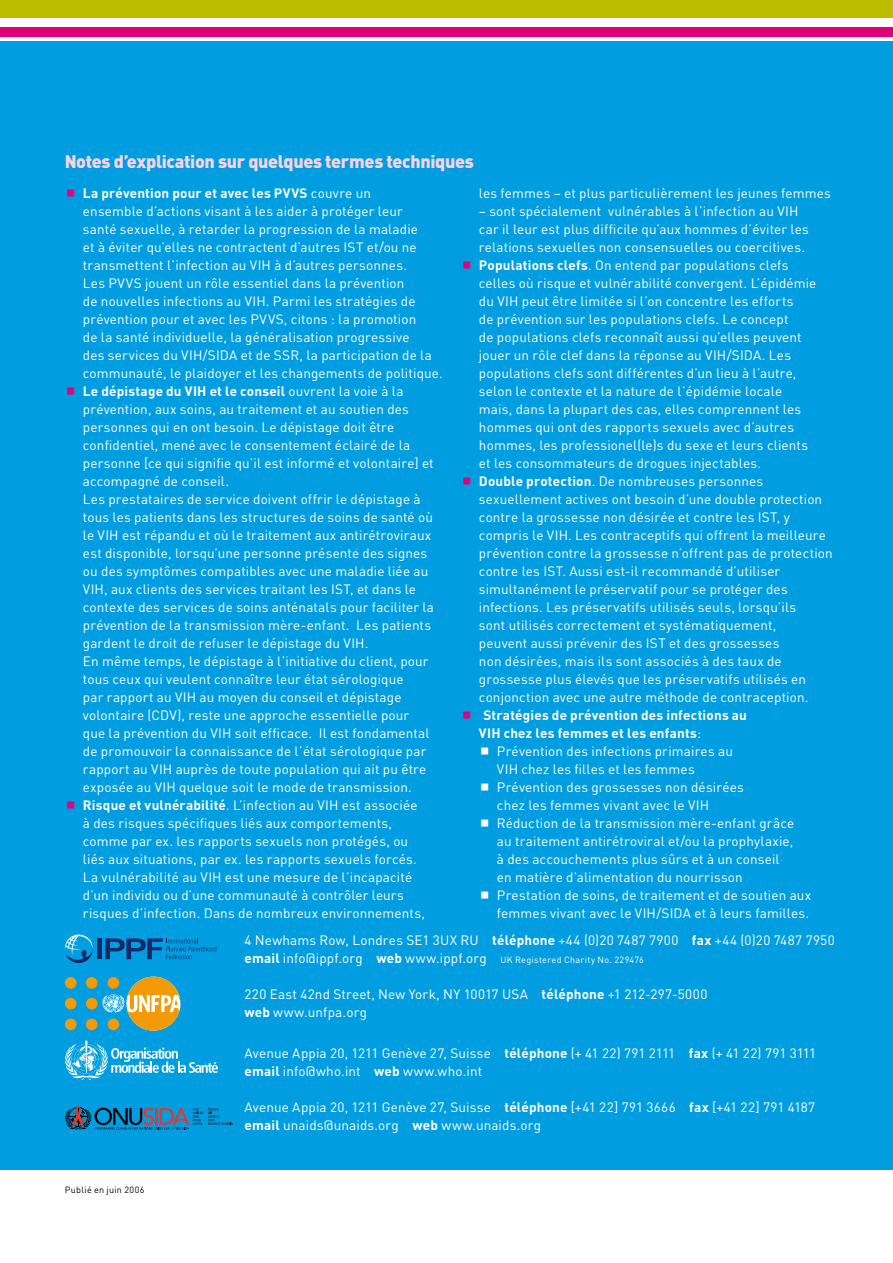
<style>
.page{position:relative;width:893px;height:1263px;background:#fff}
.page>*{position:absolute;margin:0;border:0;box-sizing:border-box;transform-origin:0 0}
.Heading_2{font:900 18px "DIN";letter-spacing:-.025em;color:#f8d3e3;scale:.95 1}
.List_-_Bullet_1{font:13.5px/18px "DIN";letter-spacing:.01em;color:#fff}
.List_-_Bullet_2{font:13.5px/18px "DIN";letter-spacing:.01em;color:#fff}
.Normal_-_First{font:13.5px/18px "DIN";letter-spacing:.015em;color:#fff}
.List_-_Bullet_1-2{font:700 13.5px/18px "DIN";letter-spacing:.015em;color:#fff}
.Normal_-_First-2{font:9px "DIN";letter-spacing:.035em;color:#fff}
.Normal_Note_1{font:9px "DIN";letter-spacing:.03em;color:#000}
.s1{font-weight:700}
.s2{font-weight:400}
.s3{font-weight:700;font-size:13.5px}
.s4{font-size:13.5px}
</style>
<div class="page">
<div style="left:0;top:41px;width:893px;height:1129px;background:#009ee0"></div>
<div style="left:0;top:0;width:893px;height:18px;background:#bcbd00"></div>
<div style="left:0;top:27px;width:893px;height:9px;background:#e2007a"></div>
<div style="left:97px;top:938px;width:5px;height:21px;background:#142968"></div>
<svg style="left:65px;top:934px;width:28px;height:29px"></svg>
<svg style="left:105px;top:938px;width:111px;height:21px"></svg>
<div style="left:86px;top:998px;width:12px;height:11px;background:#f39a07;border-radius:50%"></div>
<div style="left:86px;top:1018px;width:12px;height:12px;background:#f39a07;border-radius:50%"></div>
<div style="left:86px;top:977px;width:12px;height:12px;background:#f39a07;border-radius:50%"></div>
<div style="left:65px;top:998px;width:12px;height:11px;background:#f39a07;border-radius:50%"></div>
<div style="left:65px;top:1018px;width:12px;height:12px;background:#f39a07;border-radius:50%"></div>
<div style="left:65px;top:977px;width:12px;height:12px;background:#f39a07;border-radius:50%"></div>
<svg style="left:102px;top:976px;width:78px;height:54px"></svg>
<svg style="left:65px;top:1040px;width:153px;height:40px"></svg>
<svg style="left:65px;top:1106px;width:168px;height:23px"></svg>
<p class="Heading_2" style="left:65px;top:150px;width:432px">Notes d’explication sur quelques termes techniques</p>
<p class="List_-_Bullet_1" style="left:83px;top:184px;width:361px"><span class="s1">La prévention pour et avec les PVVS</span> couvre un<br>ensemble d’actions visant à les aider à protéger leur<br>santé sexuelle, à retarder la progression de la maladie<br>et à éviter qu’elles ne contractent d’autres IST et/ou ne transmettent l’infection au VIH à d’autres personnes.<br>Les PVVS jouent un rôle essentiel dans la prévention<br>de nouvelles infections au VIH. Parmi les stratégies de prévention pour et avec les PVVS, citons : la promotion<br>de la santé individuelle, la généralisation progressive<br>des services du VIH/SIDA et de SSR, la participation de la communauté, le plaidoyer et les changements de politique.</p>
<p class="List_-_Bullet_1" style="left:83px;top:382px;width:353px"><span class="s1">Le dépistage du VIH et le conseil</span> ouvrent la voie à la prévention, aux soins, au traitement et au soutien des personnes qui en ont besoin. Le dépistage doit être confidentiel, mené avec le consentement éclairé de la personne [ce qui signifie qu’il est informé et volontaire] et accompagné de conseil.<br>Les prestataires de service doivent offrir le dépistage à tous les patients dans les structures de soins de santé où le VIH est répandu et où le traitement aux antirétroviraux est disponible, lorsqu’une personne présente des signes ou des symptômes compatibles avec une maladie liée au VIH, aux clients des services traitant les IST, et dans le contexte des services de soins anténatals pour faciliter la prévention de la transmission mère-enfant. Les patients gardent le droit de refuser le dépistage du VIH.<br>En même temps, le dépistage à l’initiative du client, pour tous ceux qui veulent connaître leur état sérologique<br>par rapport au VIH au moyen du conseil et dépistage volontaire (CDV), reste une approche essentielle pour que la prévention du VIH soit efficace. Il est fondamental de promouvoir la connaissance de l’état sérologique par rapport au VIH auprès de toute population qui ait pu être exposée au VIH quelque soit le mode de transmission.</p>
<p class="List_-_Bullet_1" style="left:83px;top:796px;width:343px"><span class="s1">Risque et vulnérabilité</span>. L’infection au VIH est associée à des risques spécifiques liés aux comportements, comme par ex. les rapports sexuels non protégés, ou liés aux situations, par ex. les rapports sexuels forcés.<br>La vulnérabilité au VIH est une mesure de l’incapacité d’un individu ou d’une communauté à contrôler leurs risques d’infection. Dans de nombreux environnements,</p>
<p class="List_-_Bullet_1" style="left:479px;top:184px;width:353px">les femmes – et plus particulièrement les jeunes femmes</p>
<p class="List_-_Bullet_1" style="left:479px;top:202px;width:331px">– sont spécialement vulnérables à l’infection au VIH car il leur est plus difficile qu’aux hommes d’éviter les relations sexuelles non consensuelles ou coercitives.</p>
<p class="List_-_Bullet_1" style="left:479px;top:256px;width:339px"><span class="s1">Populations clefs</span>. On entend par populations clefs celles où risque et vulnérabilité convergent. L’épidémie du VIH peut être limitée si l’on concentre les efforts<br>de prévention sur les populations clefs. Le concept<br>de populations clefs reconnaît aussi qu’elles peuvent jouer un rôle clef dans la réponse au VIH/SIDA. Les populations clefs sont différentes d’un lieu à l’autre, selon le contexte et la nature de l’épidémie locale mais, dans la plupart des cas, elles comprennent les hommes qui ont des rapports sexuels avec d’autres hommes, les professionel(le)s du sexe et leurs clients et les consommateurs de drogues injectables.</p>
<p class="List_-_Bullet_1" style="left:479px;top:472px;width:355px"><span class="s1">Double protection</span>. De nombreuses personnes sexuellement actives ont besoin d’une double protection contre la grossesse non désirée et contre les IST, y compris le VIH. Les contraceptifs qui offrent la meilleure prévention contre la grossesse n’offrent pas de protection contre les IST. Aussi est-il recommandé d’utiliser simultanément le préservatif pour se protéger des infections. Les préservatifs utilisés seuls, lorsqu’ils<br>sont utilisés correctement et systématiquement,<br>peuvent aussi prévenir des IST et des grossesses<br>non désirées, mais ils sont associés à des taux de grossesse plus élevés que les préservatifs utilisés en conjonction avec une autre méthode de contraception.</p>
<p class="List_-_Bullet_1-2" style="left:479px;top:706px;width:270px;text-indent:4px">Stratégies de prévention des infections au<br>VIH chez les femmes et les enfants<span class="s2">:</span></p>
<p class="List_-_Bullet_2" style="left:497px;top:742px;width:237px">Prévention des infections primaires au<br>VIH chez les filles et les femmes</p>
<p class="List_-_Bullet_2" style="left:497px;top:778px;width:248px">Prévention des grossesses non désirées chez les femmes vivant avec le VIH</p>
<p class="List_-_Bullet_2" style="left:497px;top:814px;width:299px">Réduction de la transmission mère-enfant grâce au traitement antirétroviral et/ou la prophylaxie, à des accouchements plus sûrs et à un conseil en matière d’alimentation du nourrisson</p>
<p class="List_-_Bullet_2" style="left:497px;top:886px;width:316px">Prestation de soins, de traitement et de soutien aux femmes vivant avec le VIH/SIDA et à leurs familles.</p>
<p class="Normal_Note_1" style="left:65px;top:1184px;width:81px">Publié en juin 2006</p>
<p class="Normal_-_First" style="left:245px;top:931px;width:592px">4 Newhams Row, Londres SE1 3UX RU <span class="s1">téléphone</span> +44 (0)20 7487 7900 <span class="s1">fax</span> +44 (0)20 7487 7950</p>
<p class="Normal_-_First-2" style="left:245px;top:954px;width:401px"><span class="s3">email</span> <span class="s4">info@ippf.org</span> <span class="s3">web</span> <span class="s4">www.ippf.org</span> UK Registered Charity No. 229476</p>
<p class="Normal_-_First" style="left:245px;top:985px;width:464px">220 East 42nd Street, New York, NY 10017 USA <span class="s1">téléphone</span> +1 212-297-5000 <span class="s1">web</span> www.unfpa.org</p>
<p class="Normal_-_First" style="left:245px;top:1043px;width:573px">Avenue Appia 20, 1211 Genève 27, Suisse <span class="s1">téléphone</span> (+ 41 22) 791 2111 <span class="s1">fax</span> (+ 41 22) 791 3111 <span class="s1">email</span> info@who.int <span class="s1">web</span> www.who.int</p>
<p class="Normal_-_First" style="left:245px;top:1097px;width:572px">Avenue Appia 20, 1211 Genève 27, Suisse <span class="s1">téléphone</span> [+41 22] 791 3666 <span class="s1">fax</span> [+41 22] 791 4187</p>
<p class="Normal_-_First" style="left:245px;top:1115px;width:298px"><span class="s1">email</span> unaids@unaids.org <span class="s1">web</span> www.unaids.org</p>
</div>
